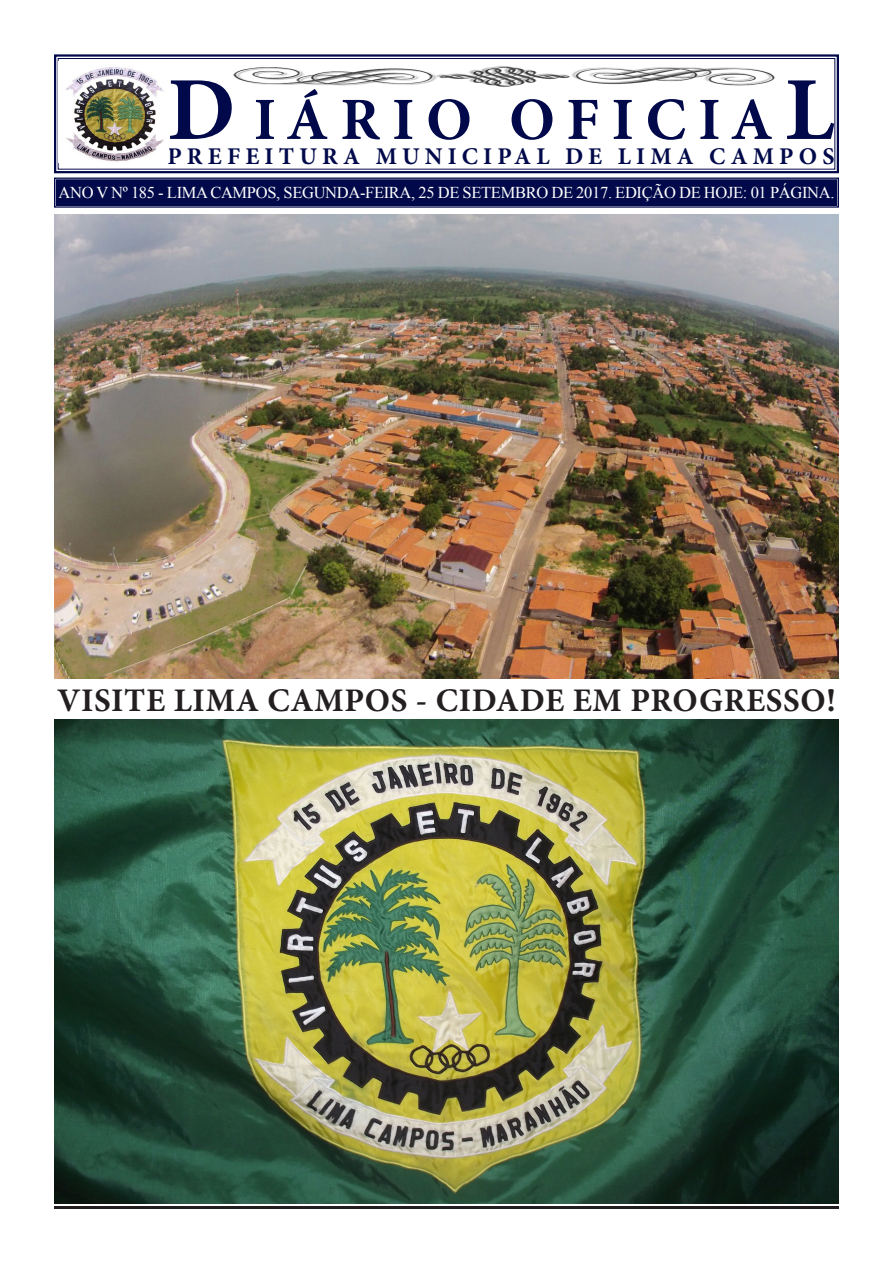
<style>
.page{position:relative;width:893px;height:1263px;background:#fff}
.page>*{position:absolute;margin:0;border:0;box-sizing:border-box;transform-origin:0 0}
.t1{font:700 60px "Minion Pro";letter-spacing:.19em;color:#01094a}
.t2{font:700 33px "Minion Pro";letter-spacing:.02em;color:#231f20}
.t3{font:700 24px "Minion Pro";letter-spacing:.215em;color:#01094a}
.t4{font:16.5px "Times New Roman";letter-spacing:-.02em;color:#fff}
.s1{font-size:90px}
</style>
<div class="page">
<svg style="left:54px;top:54px;width:785px;height:120px"></svg>
<div style="left:58px;top:58px;width:777px;height:112px;border:1px solid #01094a"></div>
<svg style="left:54px;top:177px;width:785px;height:31px;background:#111855"></svg>
<div style="left:56px;top:179px;width:781px;height:27px;border:1px solid #01094a"></div>
<div style="left:57px;top:181px;width:779px;height:23px;border:1px solid #01094a"></div>
<hr style="left:54px;top:1206px;width:785px;height:3px;background:#231f20">
<img style="left:58px;top:62px;width:111px;height:101px">
<img style="left:230px;top:66px;width:550px;height:21px">
<img style="left:54px;top:720px;width:785px;height:483px">
<img style="left:54px;top:215px;width:785px;height:463px">
<p class="t1" style="left:167px;top:77px;width:669px"><span class="s1">D</span>IÁRIO OFICIA<span class="s1">L</span></p>
<p class="t3" style="left:168px;top:140px;width:668px">PREFEITURA MUNICIPAL DE LIMA CAMPOS</p>
<p class="t4" style="left:58px;top:181px;width:777px">ANO V Nº 185 - LIMA CAMPOS, SEGUNDA-FEIRA, 25 DE SETEMBRO DE 2017. EDIÇÃO DE HOJE: 01 PÁGINA.</p>
<p class="t2" style="left:57px;top:677px;width:780px">VISITE LIMA CAMPOS - CIDADE EM PROGRESSO!</p>
</div>
